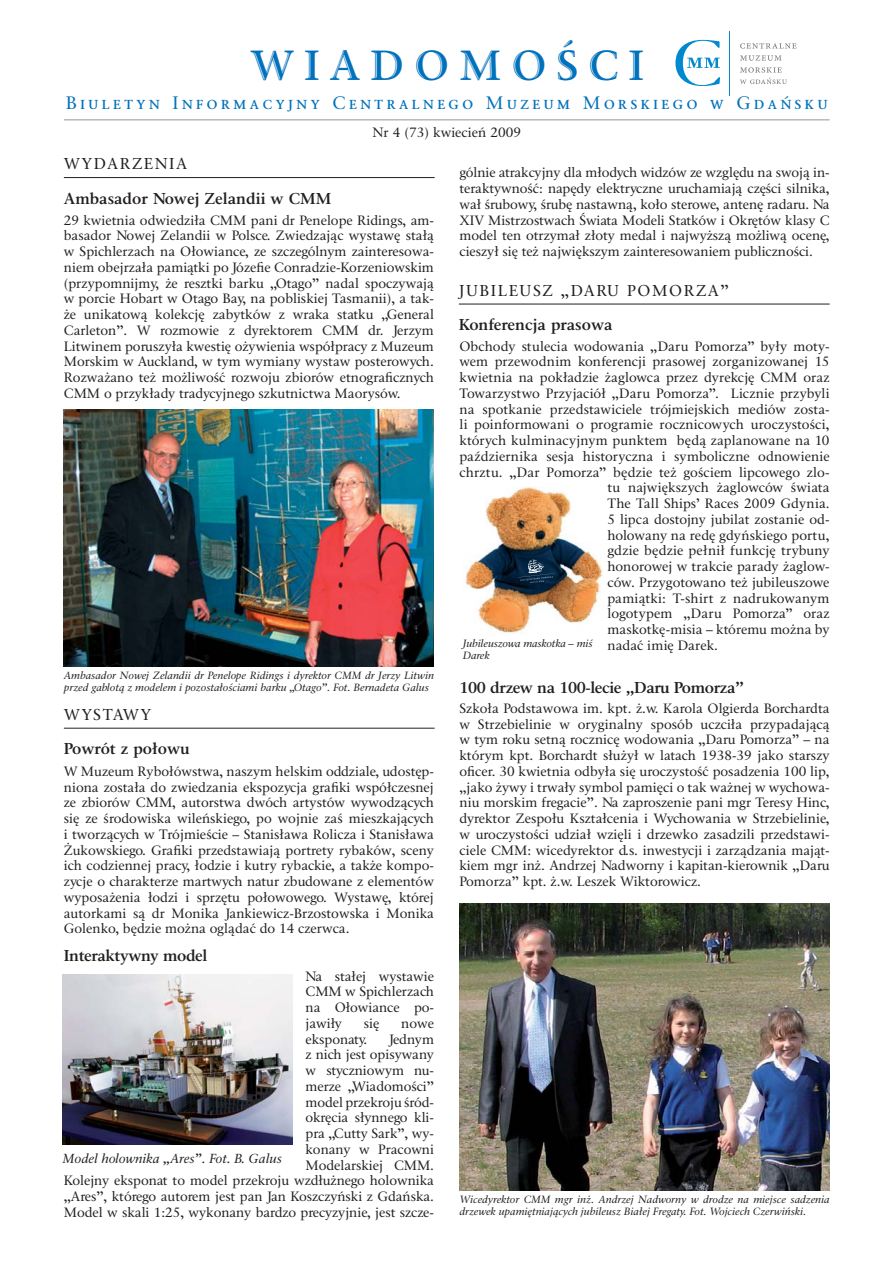
<style>
.page{position:relative;width:893px;height:1263px;background:#fff}
.page>*{position:absolute;margin:0;border:0;box-sizing:border-box;transform-origin:0 0}
.t1{font:42px "Classic EFN Handtooled";letter-spacing:.25em;color:#0071bc}
.t2{font:18px "Classic EFN";letter-spacing:.2em;color:#0071bc}
.t3{font:700 15.75px "Classic EFN";color:#231f20}
.t4{font:700 15.75px "Classic EFN";letter-spacing:-.025em;color:#231f20}
.t5{font:15.75px "Classic EFN";letter-spacing:.245em;color:#231f20}
.t6{font:13.5px/15.8px "Classic EFN";letter-spacing:-.005em;color:#231f20;text-align:justify}
.t7{font:13.5px "Classic EFN";letter-spacing:.015em;color:#231f20}
.t8{font:italic 13.05px "Classic EFN";color:#231f20}
.t9{font:italic 10.5px/12px "Classic EFN";color:#231f20}
</style>
<div class="page">
<hr style="left:64px;top:119px;width:765px;height:1px;background:#939598">
<hr style="left:64px;top:177px;width:370px;height:1px;background:#231f20">
<hr style="left:64px;top:728px;width:370px;height:1px;background:#231f20">
<img style="left:64px;top:409px;width:370px;height:258px">
<img style="left:62px;top:975px;width:231px;height:169px">
<hr style="left:459px;top:304px;width:370px;height:1px;background:#231f20">
<img style="left:462px;top:487px;width:141px;height:147px">
<svg style="left:518px;top:559px;width:36px;height:24px"></svg>
<img style="left:459px;top:904px;width:370px;height:287px">
<svg style="left:740px;top:43px;width:56px;height:6px"></svg>
<svg style="left:740px;top:55px;width:41px;height:6px"></svg>
<svg style="left:740px;top:67px;width:47px;height:17px"></svg>
<svg style="left:675px;top:40px;width:45px;height:46px"></svg>
<hr style="left:729px;top:32px;width:1px;height:64px;background:#0089cf">
<h1 class="t1" style="left:250px;top:50px;width:394px">WIADOMOŚCI</h1>
<h2 class="t2" style="left:66px;top:94px;width:763px">BIULETYN INFORMACYJNY CENTRALNEGO MUZEUM MORSKIEGO W GDAŃSKU</h2>
<p class="t6" style="left:372px;top:125px;width:150px">Nr 4 (73) kwiecień 2009</p>
<p class="t5" style="left:64px;top:156px;width:125px">WYDARZENIA</p>
<p class="t3" style="left:64px;top:191px;width:269px">Ambasador Nowej Zelandii w CMM</p>
<p class="t6" style="left:64px;top:213px;width:371px">29 kwietnia odwiedziła CMM pani dr Penelope Ridings, am&shy;basador Nowej Zelandii w Polsce. Zwiedzając wystawę stałą w Spichlerzach na Ołowiance, ze szczególnym zainteresowa&shy;niem obejrzała pamiątki po Józefie Conradzie-Korzeniowskim (przypomnijmy, że resztki barku „Otago” nadal spoczywają w porcie Hobart w Otago Bay, na pobliskiej Tasmanii), a tak&shy;że unikatową kolekcję zabytków z wraka statku „General Carleton”. W rozmowie z dyrektorem CMM dr. Jerzym Litwinem poruszyła kwestię ożywienia współpracy z Muzeum Morskim w Auckland, w tym wymiany wystaw posterowych.<br>Rozważano też możliwość rozwoju zbiorów etnograficznych CMM o przykłady tradycyjnego szkutnictwa Maorysów.</p>
<p class="t9" style="left:64px;top:670px;width:371px">Ambasador Nowej Zelandii dr Penelope Ridings i dyrektor CMM dr Jerzy Litwin przed gablotą z modelem i pozostałościami barku „Otago”. Fot. Bernadeta Galus</p>
<p class="t5" style="left:64px;top:707px;width:89px">WYSTAWY</p>
<p class="t3" style="left:64px;top:741px;width:127px">Powrót z połowu</p>
<p class="t6" style="left:64px;top:764px;width:371px">W Muzeum Rybołówstwa, naszym helskim oddziale, udostęp&shy;niona została do zwiedzania ekspozycja grafiki współczesnej ze zbiorów CMM, autorstwa dwóch artystów wywodzących się ze środowiska wileńskiego, po wojnie zaś mieszkających i tworzących w Trójmieście – Stanisława Rolicza i Stanisława Żukowskiego. Grafiki przedstawiają portrety rybaków, sceny ich codziennej pracy, łodzie i kutry rybackie, a także kompo&shy;zycje o charakterze martwych natur zbudowane z elementów wyposażenia łodzi i sprzętu połowowego. Wystawę, której autorkami są dr Monika Jankiewicz-Brzostowska i Monika Golenko, będzie można oglądać do 14 czerwca.</p>
<p class="t6" style="left:305px;top:969px;width:130px">Na stałej wystawie CMM w Spichlerzach na Ołowiance po&shy;jawiły</p>
<p class="t4" style="left:64px;top:948px;width:145px">Interaktywny model</p>
<p class="t6" style="left:364px;top:1016px;width:17px">się</p>
<p class="t6" style="left:401px;top:1016px;width:34px">nowe</p>
<p class="t6" style="left:305px;top:1032px;width:63px">eksponaty.</p>
<p class="t6" style="left:64px;top:1032px;width:372px;text-align:right">Jednym<br>z nich jest opisywany<br>w styczniowym nu-<br>merze „Wiadomości”<br>model przekroju śród-<br>okręcia słynnego kli-<br>pra „Cutty Sark”, wy-<br>konany w Pracowni<br>Modelarskiej CMM.<br>Kolejny eksponat to model przekroju wzdłużnego holownika „Ares”, którego autorem jest pan Jan Koszczyński z Gdańska.<br>Model w skali 1:25, wykonany bardzo precyzyjnie, jest szcze-</p>
<p class="t8" style="left:62px;top:1152px;width:221px">Model holownika „Ares”. Fot. B. Galus</p>
<p class="t6" style="left:459px;top:166px;width:372px">gólnie atrakcyjny dla młodych widzów ze względu na swoją in&shy;teraktywność: napędy elektryczne uruchamiają części silnika, wał śrubowy, śrubę nastawną, koło sterowe, antenę radaru. Na XIV Mistrzostwach Świata Modeli Statków i Okrętów klasy C model ten otrzymał złoty medal i najwyższą możliwą ocenę, cieszył się też największym zainteresowaniem publiczności.</p>
<p class="t5" style="left:459px;top:283px;width:271px">JUBILEUSZ „DARU POMORZA”</p>
<p class="t3" style="left:459px;top:317px;width:155px">Konferencja prasowa</p>
<p class="t6" style="left:459px;top:339px;width:371px">Obchody stulecia wodowania „Daru Pomorza” były moty-</p>
<p class="t6" style="left:459px;top:355px;width:371px">wem przewodnim konferencji prasowej zorganizowanej 15</p>
<p class="t6" style="left:459px;top:370px;width:371px">kwietnia na pokładzie żaglowca przez dyrekcję CMM oraz</p>
<p class="t6" style="left:459px;top:386px;width:371px">Towarzystwo Przyjaciół „Daru Pomorza”. Licznie przybyli</p>
<p class="t6" style="left:459px;top:402px;width:371px">na spotkanie przedstawiciele trójmiejskich mediów zosta-</p>
<p class="t6" style="left:459px;top:418px;width:372px">li poinformowani o programie rocznicowych uroczystości,</p>
<p class="t6" style="left:459px;top:433px;width:371px">których kulminacyjnym punktem będą zaplanowane na 10</p>
<p class="t6" style="left:459px;top:449px;width:371px">października sesja historyczna i symboliczne odnowienie</p>
<p class="t6" style="left:459px;top:465px;width:371px">chrztu. „Dar Pomorza” będzie też gościem lipcowego zlo-</p>
<p class="t6" style="left:607px;top:481px;width:223px">tu największych żaglowców świata</p>
<p class="t6" style="left:607px;top:496px;width:224px">The Tall Ships’ Races 2009 Gdynia.</p>
<p class="t6" style="left:607px;top:512px;width:223px">5 lipca dostojny jubilat zostanie od-</p>
<p class="t6" style="left:607px;top:528px;width:223px">holowany na redę gdyńskiego portu,</p>
<p class="t7" style="left:607px;top:544px;width:224px">gdzie będzie pełnił funkcję trybuny</p>
<p class="t6" style="left:607px;top:559px;width:223px">honorowej w trakcie parady żaglow-</p>
<p class="t6" style="left:607px;top:575px;width:223px">ców. Przygotowano też jubileuszowe</p>
<p class="t7" style="left:607px;top:591px;width:223px">pamiątki: T-shirt z nadrukowanym</p>
<p class="t6" style="left:607px;top:607px;width:223px">logotypem „Daru Pomorza” oraz</p>
<p class="t6" style="left:607px;top:622px;width:224px">maskotkę-misia – któremu można by</p>
<p class="t6" style="left:607px;top:638px;width:112px">nadać imię Darek.</p>
<p class="t9" style="left:462px;top:638px;width:131px">Jubileuszowa maskotka – miś<br>Darek</p>
<p class="t4" style="left:459px;top:679px;width:286px">100 drzew na 100-lecie „Daru Pomorza”</p>
<p class="t6" style="left:459px;top:701px;width:371px">Szkoła Podstawowa im. kpt. ż.w. Karola Olgierda Borchardta w Strzebielinie w oryginalny sposób uczciła przypadającą w tym roku setną rocznicę wodowania „Daru Pomorza” – na którym kpt. Borchardt służył w latach 1938-39 jako starszy oficer. 30 kwietnia odbyła się uroczystość posadzenia 100 lip, „jako żywy i trwały symbol pamięci o tak ważnej w wychowa&shy;niu morskim fregacie”. Na zaproszenie pani mgr Teresy Hinc, dyrektor Zespołu Kształcenia i Wychowania w Strzebielinie, w uroczystości udział wzięli i drzewko zasadzili przedstawi&shy;ciele CMM: wicedyrektor d.s. inwestycji i zarządzania mająt&shy;kiem mgr inż. Andrzej Nadworny i kapitan-kierownik „Daru Pomorza” kpt. ż.w. Leszek Wiktorowicz.</p>
<p class="t9" style="left:459px;top:1194px;width:371px">Wicedyrektor CMM mgr inż. Andrzej Nadworny w drodze na miejsce sadzenia drzewek upamiętniających jubileusz Białej Fregaty. Fot. Wojciech Czerwiński.</p>
</div>
